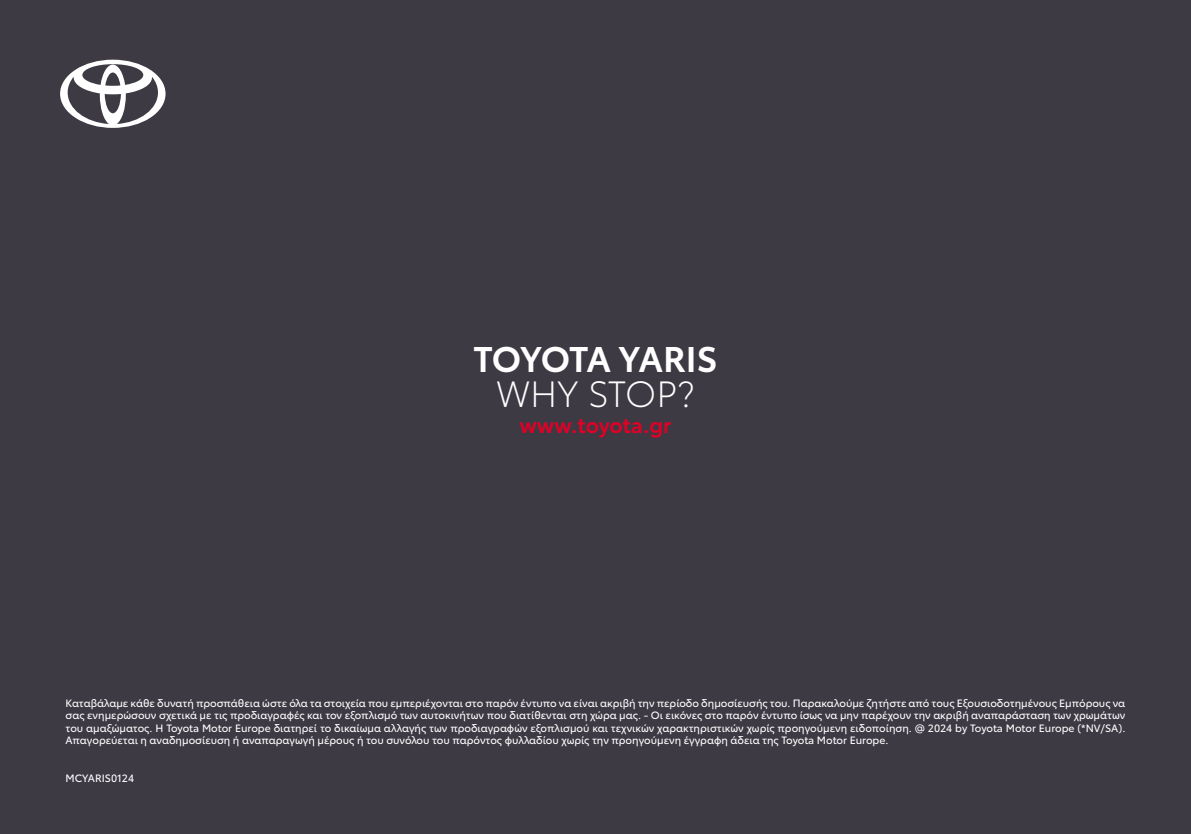
<style>
.page{position:relative;width:1191px;height:834px;background:#fff}
.page>*{position:absolute;margin:0;border:0;box-sizing:border-box;transform-origin:0 0}
.t1{font:300 35.88px "Toyota Type";color:#fff}
.t2{font:600 35.18px "Toyota Type";letter-spacing:-.025em;color:#fff}
.t3{font:600 21.18px "Toyota Type";letter-spacing:-.005em;color:#e20026}
.t4{font:10.5px/12.6px "Toyota Type";color:#fff;text-align:justify}
</style>
<div class="page">
<div style="left:0;top:0;width:1191px;height:833px;background:#3d3a44"></div>
<svg style="left:60px;top:60px;width:105px;height:68px"></svg>
<h2 class="t2" style="left:473px;top:332px;width:245px">TOYOTA YARIS</h2>
<h1 class="t1" style="left:496px;top:368px;width:200px">WHY STOP?</h1>
<h3 class="t3" style="left:519px;top:409px;width:153px">www.toyota.gr</h3>
<p class="t4" style="left:66px;top:695px;width:1061px">Καταβάλαμε κάθε δυνατή προσπάθεια ώστε όλα τα στοιχεία που εμπεριέχονται στο παρόν έντυπο να είναι ακριβή την περίοδο δημοσίευσής του. Παρακαλούμε ζητήστε από τους Εξουσιοδοτημένους Εμπόρους να σας ενημερώσουν σχετικά με τις προδιαγραφές και τον εξοπλισμό των αυτοκινήτων που διατίθενται στη χώρα μας. - Οι εικόνες στο παρόν έντυπο ίσως να μην παρέχουν την ακριβή αναπαράσταση των χρωμάτων του αμαξώματος. Η Toyota Motor Europe διατηρεί το δικαίωμα αλλαγής των προδιαγραφών εξοπλισμού και τεχνικών χαρακτηριστικών χωρίς προηγούμενη ειδοποίηση. @ 2024 by Toyota Motor Europe (*NV/SA).<br>Απαγορεύεται η αναδημοσίευση ή αναπαραγωγή μέρους ή του συνόλου του παρόντος φυλλαδίου χωρίς την προηγούμενη έγγραφη άδεια της Toyota Motor Europe.</p>
<p class="t4" style="left:66px;top:771px;width:70px">MCYARIS0124</p>
</div>
